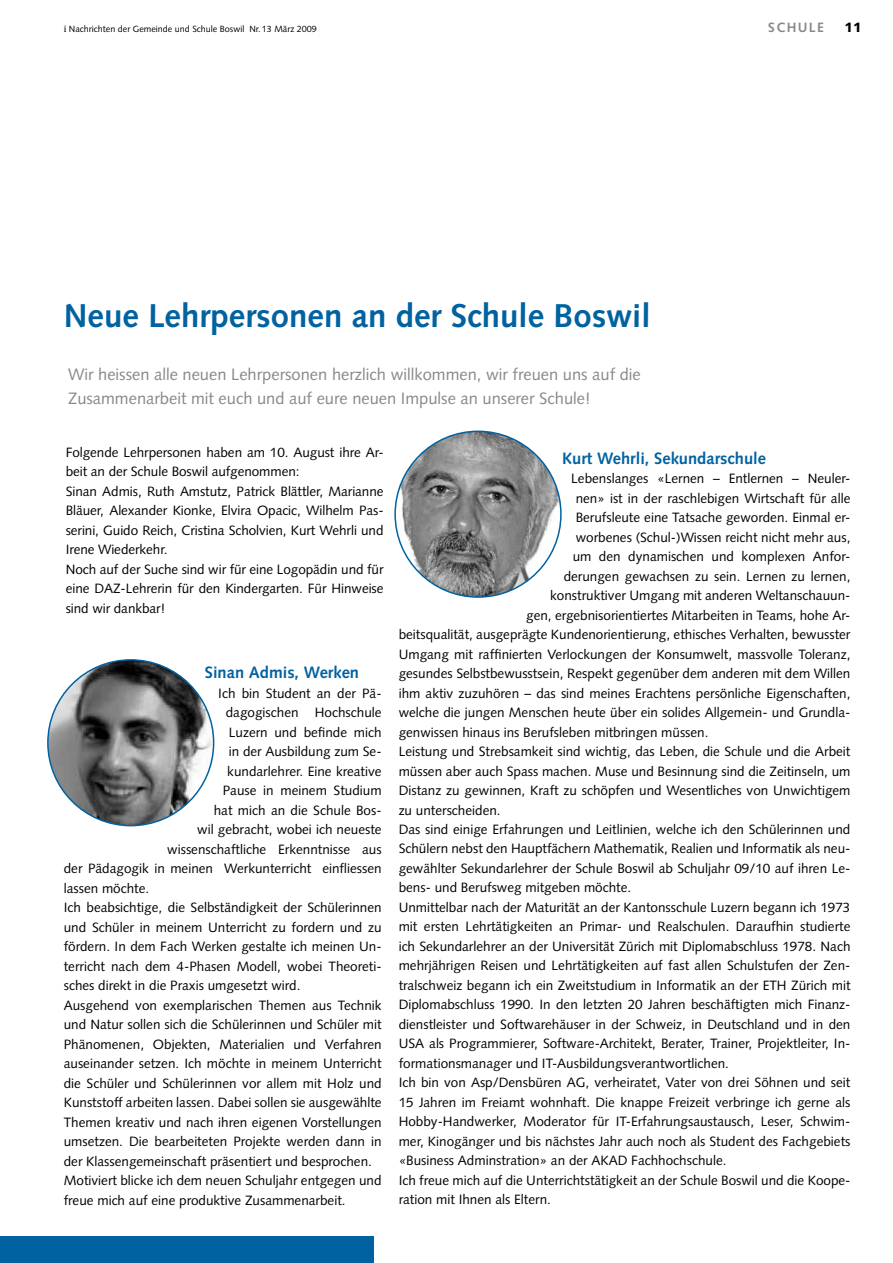
<style>
.page{position:relative;width:893px;height:1263px;background:#fff}
.page>*{position:absolute;margin:0;border:0;box-sizing:border-box;transform-origin:0 0}
.t1{font:700 33px "Syntax";color:#0062a1}
.t2{font:16.5px/24px "Syntax";color:#87888a}
.t3{font:700 16.5px "Syntax";color:#0062a1}
.t4{font:13.5px/19.5px "Syntax";color:#000}
.t5{font:700 13.5px "Syntax";letter-spacing:.1em;color:#87888a}
.t6{font:900 13.5px "Syntax";color:#000}
.t7{font:9px "Syntax";color:#000}
.s1{font-family:"Utopia"}
</style>
<div class="page">
<div style="left:0;top:1236px;width:373px;height:27px;background:#0062a1"></div>
<img style="left:395px;top:431px;width:166px;height:166px;border-radius:83px">
<img style="left:48px;top:660px;width:166px;height:166px;border-radius:83px">
<p class="t7" style="left:64px;top:24px;width:255px"><span class="s1">i</span> Nachrichten der Gemeinde und Schule Boswil Nr.13 März 2009</p>
<p class="t5" style="left:768px;top:20px;width:57px">SCHULE</p>
<p class="t6" style="left:844px;top:20px;width:19px">11</p>
<h1 class="t1" style="left:64px;top:297px;width:588px">Neue Lehrpersonen an der Schule Boswil</h1>
<p class="t2" style="left:68px;top:362px;width:574px">Wir heissen alle neuen Lehrpersonen herzlich willkommen, wir freuen uns auf die<br>Zusammenarbeit mit euch und auf eure neuen Impulse an unserer Schule!</p>
<p class="t4" style="left:66px;top:442px;width:319px">Folgende Lehrpersonen haben am 10. August ihre Ar&shy;beit an der Schule Boswil aufgenommen:<br>Sinan Admis, Ruth Amstutz, Patrick Blättler, Marianne Bläuer, Alexander Kionke, Elvira Opacic, Wilhelm Pas&shy;serini, Guido Reich, Cristina Scholvien, Kurt Wehrli und Irene Wiederkehr.<br>Noch auf der Suche sind wir für eine Logopädin und für eine DAZ-Lehrerin für den Kindergarten. Für Hinweise sind wir dankbar!</p>
<p class="t3" style="left:205px;top:663px;width:156px">Sinan Admis, Werken</p>
<p class="t4" style="left:218px;top:683px;width:165px">Ich bin Student an der Pä-</p>
<p class="t4" style="left:226px;top:703px;width:157px">dagogischen Hochschule</p>
<p class="t4" style="left:229px;top:722px;width:154px">Luzern und befinde mich</p>
<p class="t4" style="left:229px;top:742px;width:154px">in der Ausbildung zum Se-</p>
<p class="t4" style="left:227px;top:761px;width:156px">kundarlehrer. Eine kreative</p>
<p class="t4" style="left:223px;top:781px;width:160px">Pause in meinem Studium</p>
<p class="t4" style="left:214px;top:800px;width:169px">hat mich an die Schule Bos-</p>
<p class="t4" style="left:197px;top:820px;width:186px">wil gebracht, wobei ich neueste</p>
<p class="t4" style="left:167px;top:839px;width:216px">wissenschaftliche Erkenntnisse aus</p>
<p class="t4" style="left:64px;top:859px;width:319px">der Pädagogik in meinen Werkunterricht einfliessen</p>
<p class="t4" style="left:64px;top:878px;width:87px">lassen möchte.</p>
<p class="t4" style="left:64px;top:898px;width:319px">Ich beabsichtige, die Selbständigkeit der Schülerinnen</p>
<p class="t4" style="left:64px;top:917px;width:319px">und Schüler in meinem Unterricht zu fordern und zu</p>
<p class="t4" style="left:64px;top:937px;width:319px">fördern. In dem Fach Werken gestalte ich meinen Un-</p>
<p class="t4" style="left:64px;top:956px;width:319px">terricht nach dem 4-Phasen Modell, wobei Theoreti-</p>
<p class="t4" style="left:64px;top:976px;width:238px">sches direkt in die Praxis umgesetzt wird.</p>
<p class="t4" style="left:64px;top:995px;width:319px">Ausgehend von exemplarischen Themen aus Technik</p>
<p class="t4" style="left:64px;top:1015px;width:319px">und Natur sollen sich die Schülerinnen und Schüler mit</p>
<p class="t4" style="left:64px;top:1034px;width:319px">Phänomenen, Objekten, Materialien und Verfahren</p>
<p class="t4" style="left:64px;top:1054px;width:319px">auseinander setzen. Ich möchte in meinem Unterricht</p>
<p class="t4" style="left:64px;top:1073px;width:319px">die Schüler und Schülerinnen vor allem mit Holz und</p>
<p class="t4" style="left:64px;top:1093px;width:319px">Kunststoff arbeiten lassen. Dabei sollen sie ausgewählte</p>
<p class="t4" style="left:64px;top:1112px;width:319px">Themen kreativ und nach ihren eigenen Vorstellungen</p>
<p class="t4" style="left:64px;top:1131px;width:319px">umsetzen. Die bearbeiteten Projekte werden dann in</p>
<p class="t4" style="left:64px;top:1151px;width:310px">der Klassengemeinschaft präsentiert und besprochen.</p>
<p class="t4" style="left:64px;top:1170px;width:319px">Motiviert blicke ich dem neuen Schuljahr entgegen und</p>
<p class="t4" style="left:64px;top:1190px;width:283px">freue mich auf eine produktive Zusammenarbeit.</p>
<p class="t3" style="left:562px;top:448px;width:205px">Kurt Wehrli, Sekundarschule</p>
<p class="t4" style="left:571px;top:469px;width:281px">Lebenslanges «Lernen – Entlernen – Neuler-</p>
<p class="t4" style="left:576px;top:488px;width:276px">nen» ist in der raschlebigen Wirtschaft für alle</p>
<p class="t4" style="left:576px;top:508px;width:276px">Berufsleute eine Tatsache geworden. Einmal er-</p>
<p class="t4" style="left:576px;top:527px;width:276px">worbenes (Schul-)Wissen reicht nicht mehr aus,</p>
<p class="t4" style="left:573px;top:547px;width:279px">um den dynamischen und komplexen Anfor-</p>
<p class="t4" style="left:564px;top:566px;width:288px">derungen gewachsen zu sein. Lernen zu lernen,</p>
<p class="t4" style="left:550px;top:586px;width:302px">konstruktiver Umgang mit anderen Weltanschauun-</p>
<p class="t4" style="left:526px;top:605px;width:326px">gen, ergebnisorientiertes Mitarbeiten in Teams, hohe Ar-</p>
<p class="t4" style="left:399px;top:625px;width:453px">beitsqualität, ausgeprägte Kundenorientierung, ethisches Verhalten, bewusster</p>
<p class="t4" style="left:399px;top:644px;width:453px">Umgang mit raffinierten Verlockungen der Konsumwelt, massvolle Toleranz,</p>
<p class="t4" style="left:399px;top:664px;width:453px">gesundes Selbstbewusstsein, Respekt gegenüber dem anderen mit dem Willen</p>
<p class="t4" style="left:399px;top:683px;width:453px">ihm aktiv zuzuhören – das sind meines Erachtens persönliche Eigenschaften,</p>
<p class="t4" style="left:399px;top:703px;width:453px">welche die jungen Menschen heute über ein solides Allgemein- und Grundla-</p>
<p class="t4" style="left:399px;top:722px;width:311px">genwissen hinaus ins Berufsleben mitbringen müssen.</p>
<p class="t4" style="left:399px;top:742px;width:453px">Leistung und Strebsamkeit sind wichtig, das Leben, die Schule und die Arbeit</p>
<p class="t4" style="left:399px;top:761px;width:453px">müssen aber auch Spass machen. Muse und Besinnung sind die Zeitinseln, um</p>
<p class="t4" style="left:399px;top:781px;width:453px">Distanz zu gewinnen, Kraft zu schöpfen und Wesentliches von Unwichtigem</p>
<p class="t4" style="left:399px;top:800px;width:104px">zu unterscheiden.</p>
<p class="t4" style="left:399px;top:820px;width:453px">Das sind einige Erfahrungen und Leitlinien, welche ich den Schülerinnen und</p>
<p class="t4" style="left:399px;top:839px;width:453px">Schülern nebst den Hauptfächern Mathematik, Realien und Informatik als neu-</p>
<p class="t4" style="left:399px;top:859px;width:453px">gewählter Sekundarlehrer der Schule Boswil ab Schuljahr 09/10 auf ihren Le-</p>
<p class="t4" style="left:399px;top:878px;width:234px">bens- und Berufsweg mitgeben möchte.</p>
<p class="t4" style="left:399px;top:897px;width:453px">Unmittelbar nach der Maturität an der Kantonsschule Luzern begann ich 1973</p>
<p class="t4" style="left:399px;top:917px;width:453px">mit ersten Lehrtätigkeiten an Primar- und Realschulen. Daraufhin studierte</p>
<p class="t4" style="left:399px;top:936px;width:453px">ich Sekundarlehrer an der Universität Zürich mit Diplomabschluss 1978. Nach</p>
<p class="t4" style="left:399px;top:956px;width:453px">mehrjährigen Reisen und Lehrtätigkeiten auf fast allen Schulstufen der Zen-</p>
<p class="t4" style="left:399px;top:975px;width:453px">tralschweiz begann ich ein Zweitstudium in Informatik an der ETH Zürich mit</p>
<p class="t4" style="left:399px;top:995px;width:453px">Diplomabschluss 1990. In den letzten 20 Jahren beschäftigten mich Finanz-</p>
<p class="t4" style="left:399px;top:1014px;width:453px">dienstleister und Softwarehäuser in der Schweiz, in Deutschland und in den</p>
<p class="t4" style="left:399px;top:1034px;width:453px">USA als Programmierer, Software-Architekt, Berater, Trainer, Projektleiter, In-</p>
<p class="t4" style="left:399px;top:1053px;width:332px">formationsmanager und IT-Ausbildungsverantwortlichen.</p>
<p class="t4" style="left:399px;top:1073px;width:453px">Ich bin von Asp/Densbüren AG, verheiratet, Vater von drei Söhnen und seit</p>
<p class="t4" style="left:399px;top:1092px;width:453px">15 Jahren im Freiamt wohnhaft. Die knappe Freizeit verbringe ich gerne als</p>
<p class="t4" style="left:399px;top:1112px;width:453px">Hobby-Handwerker, Moderator für IT-Erfahrungsaustausch, Leser, Schwim-</p>
<p class="t4" style="left:399px;top:1131px;width:453px">mer, Kinogänger und bis nächstes Jahr auch noch als Student des Fachgebiets</p>
<p class="t4" style="left:399px;top:1151px;width:329px">«Business Adminstration» an der AKAD Fachhochschule.</p>
<p class="t4" style="left:399px;top:1170px;width:453px">Ich freue mich auf die Unterrichtstätigkeit an der Schule Boswil und die Koope-</p>
<p class="t4" style="left:399px;top:1190px;width:154px">ration mit Ihnen als Eltern.</p>
</div>
